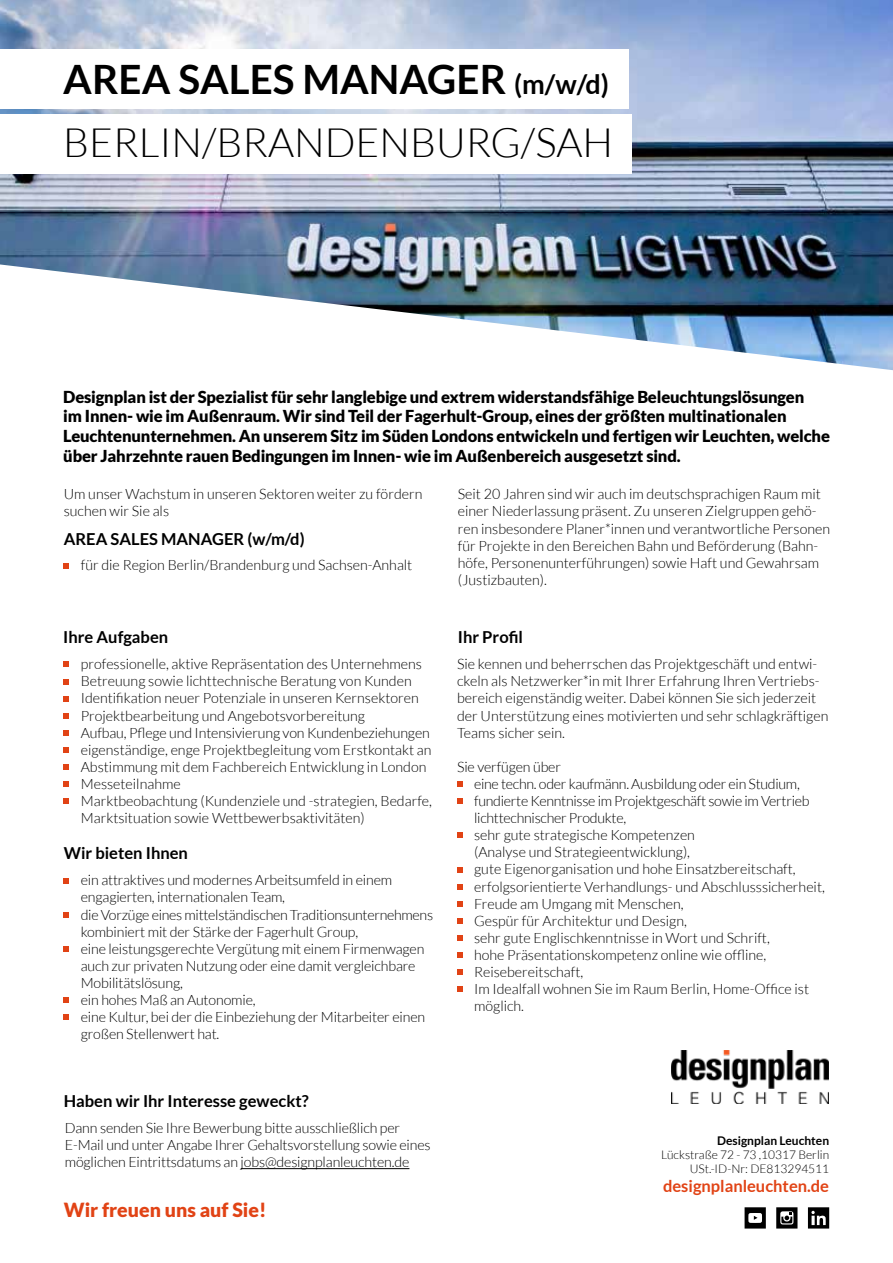
<style>
.page{position:relative;width:893px;height:1263px;background:#fff}
.page>*{position:absolute;margin:0;border:0;box-sizing:border-box;transform-origin:0 0}
.t1{font:700 40.5px "Lato";color:#000}
.t2{font:300 40.5px "Lato";color:#000}
.t3{font:900 19.5px "Lato";color:#e14315}
.t4{font:900 16.5px/19.8px "Lato";letter-spacing:-.01em;color:#000}
.t5{font:700 16.5px "Lato";color:#000}
.t6{font:700 16.5px "Lato";color:#e14315}
.t7{font:300 14.25px/17.1px "Lato";color:#000}
.t8{font:300 12px/14.4px "Lato";color:#000;text-align:right}
.t9{font:700 12px "Lato";color:#000}
.s1{font-size:27px}
</style>
<div class="page">
<img style="left:0;top:0;width:893px;height:370px">
<div style="left:0;top:114px;width:632px;height:59px;background:#fff"></div>
<div style="left:0;top:49px;width:629px;height:59px;background:#fff"></div>
<svg style="left:64px;top:662px;width:5px;height:5px"></svg>
<svg style="left:64px;top:679px;width:5px;height:5px"></svg>
<svg style="left:64px;top:696px;width:5px;height:5px"></svg>
<svg style="left:64px;top:713px;width:5px;height:5px"></svg>
<svg style="left:64px;top:730px;width:5px;height:5px"></svg>
<svg style="left:64px;top:747px;width:5px;height:5px"></svg>
<svg style="left:64px;top:764px;width:5px;height:6px"></svg>
<svg style="left:64px;top:781px;width:5px;height:6px"></svg>
<svg style="left:64px;top:798px;width:5px;height:6px"></svg>
<svg style="left:64px;top:563px;width:5px;height:5px"></svg>
<svg style="left:457px;top:781px;width:5px;height:6px"></svg>
<svg style="left:457px;top:798px;width:5px;height:6px"></svg>
<svg style="left:457px;top:833px;width:5px;height:5px"></svg>
<svg style="left:457px;top:867px;width:5px;height:5px"></svg>
<svg style="left:457px;top:884px;width:5px;height:5px"></svg>
<svg style="left:457px;top:901px;width:5px;height:5px"></svg>
<svg style="left:457px;top:918px;width:5px;height:5px"></svg>
<svg style="left:457px;top:935px;width:5px;height:6px"></svg>
<svg style="left:457px;top:952px;width:5px;height:6px"></svg>
<svg style="left:457px;top:969px;width:5px;height:6px"></svg>
<svg style="left:457px;top:987px;width:5px;height:5px"></svg>
<svg style="left:64px;top:878px;width:5px;height:5px"></svg>
<svg style="left:64px;top:912px;width:5px;height:5px"></svg>
<svg style="left:64px;top:946px;width:5px;height:6px"></svg>
<svg style="left:64px;top:998px;width:5px;height:5px"></svg>
<svg style="left:64px;top:1015px;width:5px;height:5px"></svg>
<svg style="left:745px;top:1207px;width:21px;height:21px"></svg>
<svg style="left:776px;top:1207px;width:21px;height:21px"></svg>
<svg style="left:808px;top:1207px;width:21px;height:21px"></svg>
<hr style="left:241px;top:1168px;width:168px;height:1px;background:#000">
<img style="left:672px;top:1050px;width:157px;height:54px">
<h1 class="t1" style="left:63px;top:56px;width:547px">AREA SALES MANAGER <span class="s1">(m/w/d)</span></h1>
<h1 class="t2" style="left:63px;top:121px;width:551px">BERLIN/BRANDENBURG/SAH</h1>
<p class="t4" style="left:63px;top:386px;width:768px">Designplan ist der Spezialist für sehr langlebige und extrem widerstandsfähige Beleuchtungslösungen<br>im Innen- wie im Außenraum. Wir sind Teil der Fagerhult-Group, eines der größten multinationalen Leuchtenunternehmen. An unserem Sitz im Süden Londons entwickeln und fertigen wir Leuchten, welche über Jahrzehnte rauen Bedingungen im Innen- wie im Außenbereich ausgesetzt sind.</p>
<p class="t7" style="left:64px;top:486px;width:360px">Um unser Wachstum in unseren Sektoren weiter zu fördern suchen wir Sie als</p>
<p class="t5" style="left:64px;top:529px;width:242px">AREA SALES MANAGER (w/m/d)</p>
<p class="t7" style="left:81px;top:557px;width:333px">für die Region Berlin/Brandenburg und Sachsen-Anhalt</p>
<p class="t5" style="left:63px;top:627px;width:106px">Ihre Aufgaben</p>
<p class="t7" style="left:81px;top:656px;width:353px">professionelle, aktive Repräsentation des Unternehmens Betreuung sowie lichttechnische Beratung von Kunden Identifikation neuer Potenziale in unseren Kernsektoren Projektbearbeitung und Angebotsvorbereitung<br>Aufbau, Pflege und Intensivierung von Kundenbeziehungen eigenständige, enge Projektbegleitung vom Erstkontakt an Abstimmung mit dem Fachbereich Entwicklung in London Messeteilnahme<br>Marktbeobachtung (Kundenziele und -strategien, Bedarfe, Marktsituation sowie Wettbewerbsaktivitäten)</p>
<p class="t5" style="left:64px;top:844px;width:126px">Wir bieten Ihnen</p>
<p class="t7" style="left:81px;top:872px;width:354px">ein attraktives und modernes Arbeitsumfeld in einem engagierten, internationalen Team,<br>die Vorzüge eines mittelständischen Traditionsunternehmens kombiniert mit der Stärke der Fagerhult Group,<br>eine leistungsgerechte Vergütung mit einem Firmenwagen auch zur privaten Nutzung oder eine damit vergleichbare Mobilitätslösung,<br>ein hohes Maß an Autonomie,<br>eine Kultur, bei der die Einbeziehung der Mitarbeiter einen großen Stellenwert hat.</p>
<p class="t5" style="left:64px;top:1091px;width:246px">Haben wir Ihr Interesse geweckt?</p>
<p class="t7" style="left:65px;top:1120px;width:367px">Dann senden Sie Ihre Bewerbung bitte ausschließlich per<br>E-Mail und unter Angabe Ihrer Gehaltsvorstellung sowie eines möglichen Eintrittsdatums an jobs@designplanleuchten.de</p>
<h2 class="t3" style="left:64px;top:1198px;width:204px">Wir freuen uns auf Sie!</h2>
<p class="t7" style="left:458px;top:486px;width:374px">Seit 20 Jahren sind wir auch im deutschsprachigen Raum mit einer Niederlassung präsent. Zu unseren Zielgruppen gehö&shy;ren insbesondere Planer*innen und verantwortliche Personen für Projekte in den Bereichen Bahn und Beförderung (Bahn&shy;höfe, Personenunterführungen) sowie Haft und Gewahrsam (Justizbauten).</p>
<p class="t5" style="left:458px;top:627px;width:67px">Ihr Profil</p>
<p class="t7" style="left:457px;top:656px;width:373px">Sie kennen und beherrschen das Projektgeschäft und entwi&shy;ckeln als Netzwerker*in mit Ihrer Erfahrung Ihren Vertriebs&shy;bereich eigenständig weiter. Dabei können Sie sich jederzeit der Unterstützung eines motivierten und sehr schlagkräftigen Teams sicher sein.</p>
<p class="t7" style="left:474px;top:758px;width:352px;text-indent:-17px">Sie verfügen über<br>eine techn. oder kaufmänn. Ausbildung oder ein Studium, fundierte Kenntnisse im Projektgeschäft sowie im Vertrieb lichttechnischer Produkte,<br>sehr gute strategische Kompetenzen<br>(Analyse und Strategieentwicklung),<br>gute Eigenorganisation und hohe Einsatzbereitschaft, erfolgsorientierte Verhandlungs- und Abschlusssicherheit, Freude am Umgang mit Menschen,<br>Gespür für Architektur und Design,<br>sehr gute Englischkenntnisse in Wort und Schrift,<br>hohe Präsentationskompetenz online wie offline, Reisebereitschaft,<br>Im Idealfall wohnen Sie im Raum Berlin, Home-Office ist möglich.</p>
<p class="t9" style="left:717px;top:1133px;width:113px">Designplan Leuchten</p>
<p class="t8" style="left:661px;top:1147px;width:170px">Lückstraße 72 - 73 ,10317 Berlin<br>USt.-ID-Nr: DE813294511</p>
<p class="t6" style="left:663px;top:1176px;width:167px">designplanleuchten.de</p>
</div>
